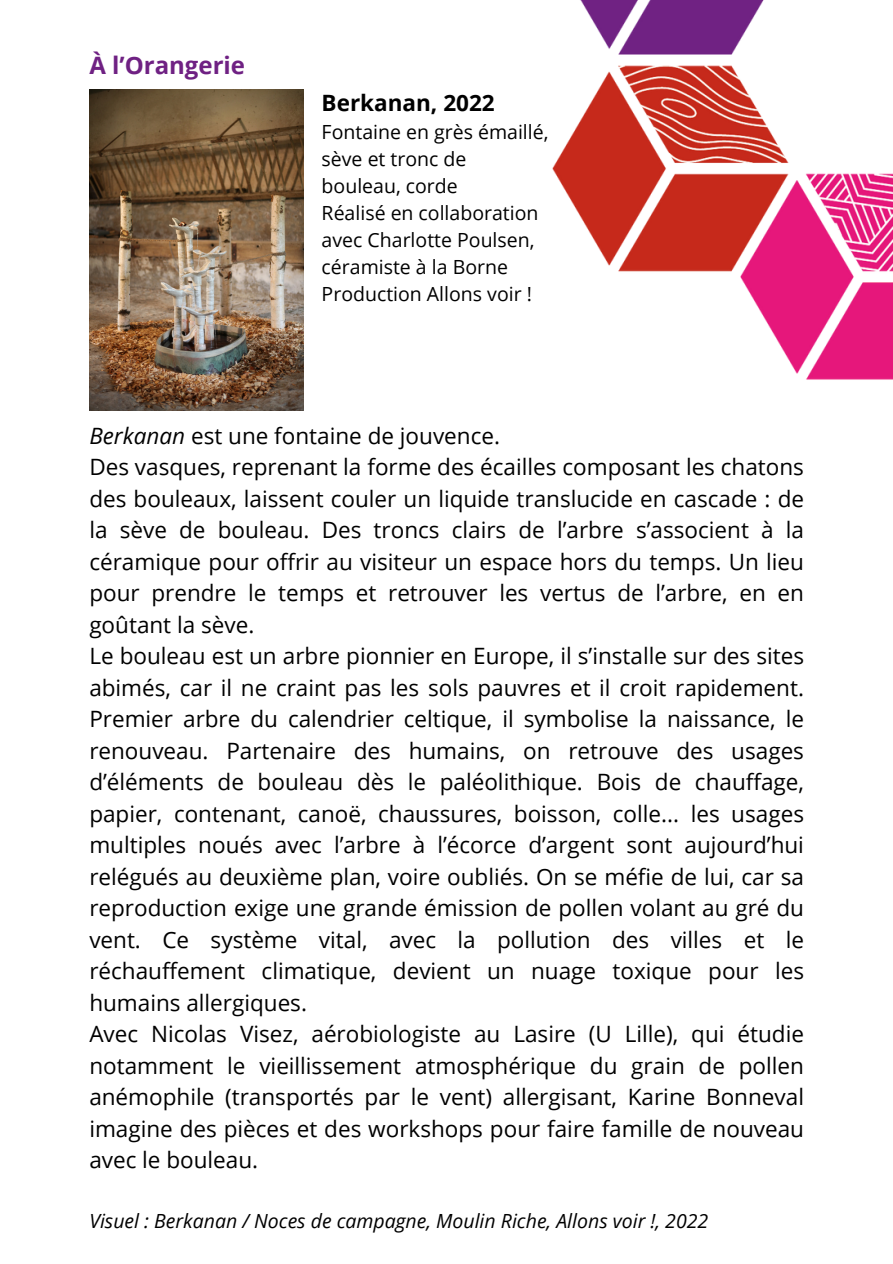
<style>
.page{position:relative;width:893px;height:1264px;background:#fff}
.page>*{position:absolute;margin:0;border:0;box-sizing:border-box;transform-origin:0 0}
.t1{font:700 24px "Open Sans";color:#6f2183}
.t2{font:22.5px/31.5px "Open Sans";color:#000;text-align:justify}
.t3{font:700 22.5px "Open Sans";color:#000}
.t4{font:19.5px/27px "Open Sans";color:#000}
.t5{font:italic 19.5px "Open Sans";color:#000}
.s1{font-style:italic}
</style>
<div class="page">
<img style="left:89px;top:89px;width:214px;height:321px">
<img style="left:552px;top:0;width:340px;height:380px">
<p class="t1" style="left:89px;top:48px;width:157px">À l’Orangerie</p>
<p class="t3" style="left:321px;top:87px;width:174px">Berkanan, 2022</p>
<p class="t4" style="left:321px;top:118px;width:228px">Fontaine en grès émaillé, sève et tronc de bouleau, corde</p>
<p class="t4" style="left:321px;top:199px;width:218px">Réalisé en collaboration avec Charlotte Poulsen, céramiste à la Borne</p>
<p class="t4" style="left:321px;top:280px;width:212px">Production Allons voir !</p>
<p class="t2" style="left:89px;top:419px;width:412px"><span class="s1">Berkanan</span> est une fontaine de jouvence.</p>
<p class="t2" style="left:89px;top:450px;width:716px">Des vasques, reprenant la forme des écailles composant les chatons des bouleaux, laissent couler un liquide translucide en cascade : de la sève de bouleau. Des troncs clairs de l’arbre s’associent à la céramique pour offrir au visiteur un espace hors du temps. Un lieu pour prendre le temps et retrouver les vertus de l’arbre, en en goûtant la sève.</p>
<p class="t2" style="left:89px;top:639px;width:716px">Le bouleau est un arbre pionnier en Europe, il s’installe sur des sites abimés, car il ne craint pas les sols pauvres et il croit rapidement.<br>Premier arbre du calendrier celtique, il symbolise la naissance, le renouveau. Partenaire des humains, on retrouve des usages d’éléments de bouleau dès le paléolithique. Bois de chauffage, papier, contenant, canoë, chaussures, boisson, colle... les usages multiples noués avec l’arbre à l’écorce d’argent sont aujourd’hui relégués au deuxième plan, voire oubliés. On se méfie de lui, car sa reproduction exige une grande émission de pollen volant au gré du vent. Ce système vital, avec la pollution des villes et le réchauffement climatique, devient un nuage toxique pour les humains allergiques.</p>
<p class="t2" style="left:89px;top:1017px;width:716px">Avec Nicolas Visez, aérobiologiste au Lasire (U Lille), qui étudie notamment le vieillissement atmosphérique du grain de pollen anémophile (transportés par le vent) allergisant, Karine Bonneval imagine des pièces et des workshops pour faire famille de nouveau avec le bouleau.</p>
<p class="t5" style="left:89px;top:1207px;width:620px">Visuel : Berkanan / Noces de campagne, Moulin Riche, Allons voir !, 2022</p>
</div>
